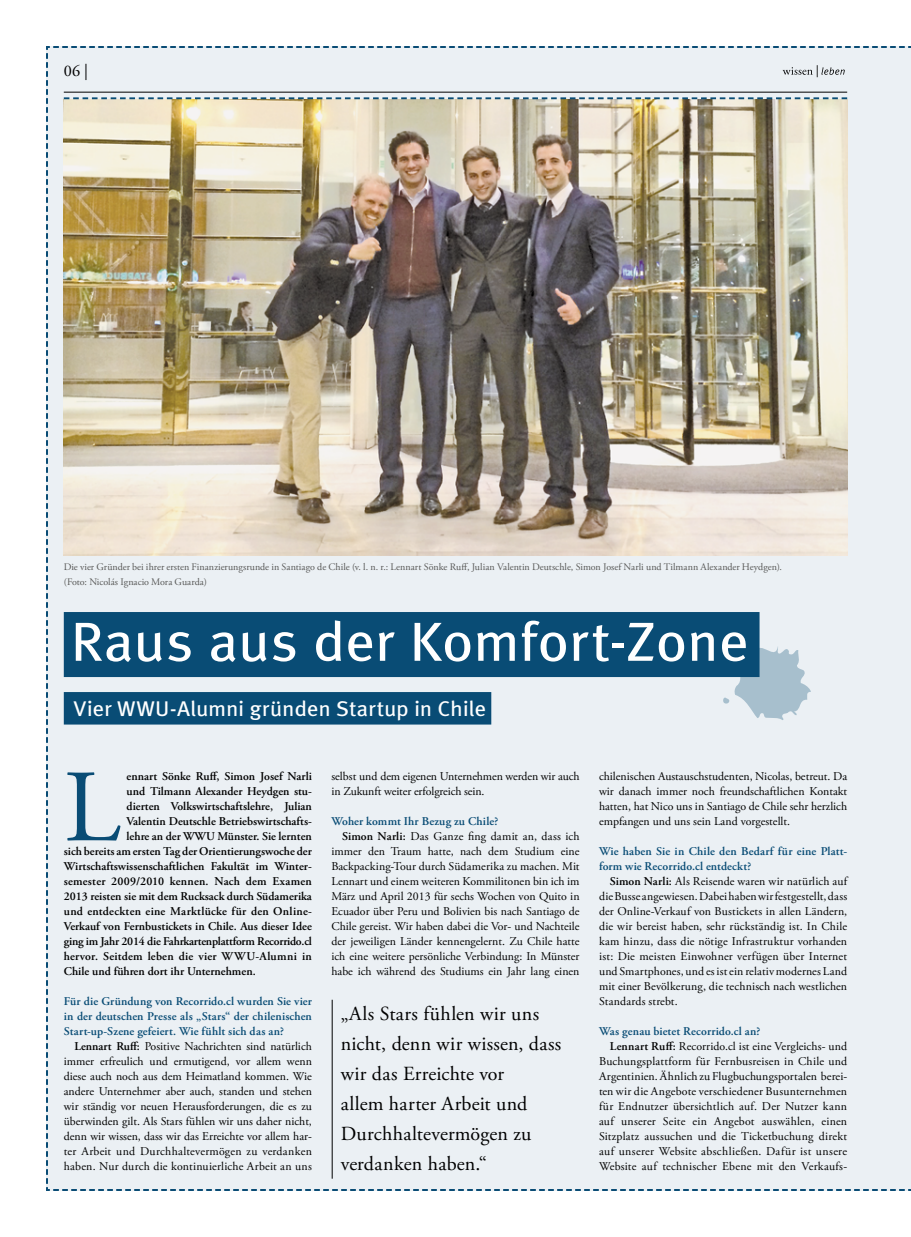
<style>
.page{position:relative;width:911px;height:1237px;background:#fff}
.page>*{position:absolute;margin:0;border:0;box-sizing:border-box;transform-origin:0 0}
.t1{font:102.38px "Adobe Garamond Pro";color:#094c75}
.t2{font:55px "Meta OT";letter-spacing:-.01em;color:#fff;scale:1.06 1}
.t3{font:21.25px "Meta OT";letter-spacing:-.01em;color:#fff;scale:1.06 1}
.t4{font:20px/30px "Adobe Garamond Pro";letter-spacing:.015em;color:#000}
.t5{font:16.25px "Adobe Garamond Pro";color:#000}
.t6{font:11.88px/15px "Adobe Garamond Pro";color:#000;text-align:justify}
.t7{font:600 11.88px "Adobe Garamond Pro";color:#000}
.t8{font:600 11.88px/15px "Adobe Garamond Pro";letter-spacing:.01em;color:#094c75;text-align:justify}
.t9{font:11.88px "Adobe Garamond Pro";letter-spacing:.02em;color:#000}
.t10{font:600 11.88px "Adobe Garamond Pro";letter-spacing:.02em;color:#000}
.t11{font:600 11.88px "Adobe Garamond Pro";letter-spacing:-.02em;color:#000}
.t12{font:11.88px "Adobe Garamond Pro";letter-spacing:.03em;color:#000}
.t13{font:10px/15px "Adobe Garamond Pro";color:#575756}
.s1{font-weight:600}
</style>
<div class="page">
<img style="left:46px;top:46px;width:860px;height:1145px">
<h3 class="t5" style="left:64px;top:61px;width:26px">06 |</h3>
<p class="t13" style="left:64px;top:560px;width:720px">Die vier Gründer bei ihrer ersten Finanzierungsrunde in Santiago de Chile (v. l. n. r.: Lennart Sönke Ruff, Julian Valentin Deutschle, Simon Josef Narli und Tilmann Alexander Heydgen). (Foto: Nicolás Ignacio Mora Guarda)</p>
<h2 class="t2" style="left:70px;top:607px;width:641px">Raus aus der Komfort-Zone</h2>
<h3 class="t3" style="left:73px;top:695px;width:391px">Vier WWU-Alumni gründen Startup in Chile</h3>
<h1 class="t1" style="left:64px;top:746px;width:58px">L</h1>
<p class="t7" style="left:127px;top:769px;width:187px">ennart Sönke Ruff, Simon Josef Narli</p>
<p class="t7" style="left:127px;top:784px;width:187px">und Tilmann Alexander Heydgen stu-</p>
<p class="t7" style="left:127px;top:799px;width:187px">dierten Volkswirtschaftslehre, Julian</p>
<p class="t7" style="left:127px;top:814px;width:187px">Valentin Deutschle Betriebswirtschafts-</p>
<p class="t7" style="left:127px;top:829px;width:187px">lehre an der WWU Münster. Sie lernten</p>
<p class="t7" style="left:64px;top:844px;width:250px">sich bereits am ersten Tag der Orientierungswoche der</p>
<p class="t7" style="left:64px;top:859px;width:250px">Wirtschaftswissenschaftlichen Fakultät im Winter-</p>
<p class="t10" style="left:64px;top:874px;width:250px">semester 2009/2010 kennen. Nach dem Examen</p>
<p class="t7" style="left:64px;top:889px;width:250px">2013 reisten sie mit dem Rucksack durch Südamerika</p>
<p class="t10" style="left:64px;top:904px;width:250px">und entdeckten eine Marktlücke für den Online-</p>
<p class="t7" style="left:64px;top:919px;width:250px">Verkauf von Fernbustickets in Chile. Aus dieser Idee</p>
<p class="t11" style="left:64px;top:934px;width:250px">ging im Jahr 2014 die Fahrkartenplattform Recorrido.cl</p>
<p class="t7" style="left:64px;top:949px;width:250px">hervor. Seitdem leben die vier WWU-Alumni in</p>
<p class="t7" style="left:64px;top:964px;width:193px">Chile und führen dort ihr Unternehmen.</p>
<p class="t8" style="left:64px;top:994px;width:250px">Für die Gründung von Recorrido.cl wurden Sie vier in der deutschen Presse als „Stars“ der chilenischen Start-up-Szene gefeiert. Wie fühlt sich das an?</p>
<p class="t6" style="left:64px;top:1039px;width:250px;text-indent:11px"><span class="s1">Lennart Ruff:</span> Positive Nachrichten sind natürlich immer erfreulich und ermutigend, vor allem wenn diese auch noch aus dem Heimatland kommen. Wie andere Unternehmer aber auch, standen und stehen wir ständig vor neuen Herausforderungen, die es zu überwinden gilt. Als Stars fühlen wir uns daher nicht, denn wir wissen, dass wir das Erreichte vor allem har&shy;ter Arbeit und Durchhaltevermögen zu verdanken haben. Nur durch die kontinuierliche Arbeit an uns</p>
<p class="t6" style="left:331px;top:769px;width:250px">selbst und dem eigenen Unternehmen werden wir auch in Zukunft weiter erfolgreich sein.</p>
<p class="t8" style="left:331px;top:814px;width:168px">Woher kommt Ihr Bezug zu Chile?</p>
<p class="t9" style="left:342px;top:829px;width:239px"><span class="s1">Simon Narli:</span> Das Ganze fing damit an, dass ich</p>
<p class="t6" style="left:331px;top:844px;width:250px">immer den Traum hatte, nach dem Studium eine</p>
<p class="t6" style="left:331px;top:859px;width:250px">Backpacking-Tour durch Südamerika zu machen. Mit</p>
<p class="t6" style="left:331px;top:874px;width:250px">Lennart und einem weiteren Kommilitonen bin ich im</p>
<p class="t6" style="left:331px;top:889px;width:250px">März und April 2013 für sechs Wochen von Quito in</p>
<p class="t6" style="left:331px;top:904px;width:250px">Ecuador über Peru und Bolivien bis nach Santiago de</p>
<p class="t6" style="left:331px;top:919px;width:250px">Chile gereist. Wir haben dabei die Vor- und Nachteile</p>
<p class="t6" style="left:331px;top:934px;width:250px">der jeweiligen Länder kennengelernt. Zu Chile hatte</p>
<p class="t6" style="left:331px;top:949px;width:250px">ich eine weitere persönliche Verbindung: In Münster</p>
<p class="t6" style="left:331px;top:964px;width:250px">habe ich während des Studiums ein Jahr lang einen</p>
<h3 class="t4" style="left:341px;top:999px;width:222px">„Als Stars fühlen wir uns nicht, denn wir wissen, dass wir das Erreichte vor<br>allem harter Arbeit und<br>Durchhaltevermögen zu verdanken haben.“</h3>
<p class="t6" style="left:599px;top:769px;width:250px">chilenischen Austauschstudenten, Nicolas, betreut. Da wir danach immer noch freundschaftlichen Kontakt hatten, hat Nico uns in Santiago de Chile sehr herzlich empfangen und uns sein Land vorgestellt.</p>
<p class="t8" style="left:599px;top:844px;width:250px">Wie haben Sie in Chile den Bedarf für eine Platt&shy;form wie Recorrido.cl entdeckt?</p>
<p class="t6" style="left:599px;top:874px;width:250px;text-indent:11px"><span class="s1">Simon Narli:</span> Als Reisende waren wir natürlich auf die Busse angewiesen. Dabei haben wir festgestellt, dass der Online-Verkauf von Bustickets in allen Ländern, die wir bereist haben, sehr rückständig ist. In Chile kam hinzu, dass die nötige Infrastruktur vorhanden ist: Die meisten Einwohner verfügen über Internet und Smartphones, und es ist ein relativ modernes Land mit einer Bevölkerung, die technisch nach westlichen Standards strebt.</p>
<p class="t8" style="left:599px;top:1024px;width:163px">Was genau bietet Recorrido.cl an?</p>
<p class="t6" style="left:609px;top:1039px;width:239px"><span class="s1">Lennart Ruff:</span> Recorrido.cl ist eine Vergleichs- und</p>
<p class="t9" style="left:599px;top:1054px;width:250px">Buchungsplattform für Fernbusreisen in Chile und</p>
<p class="t6" style="left:599px;top:1069px;width:250px">Argentinien. Ähnlich zu Flugbuchungsportalen berei-</p>
<p class="t6" style="left:599px;top:1084px;width:250px">ten wir die Angebote verschiedener Busunternehmen</p>
<p class="t9" style="left:599px;top:1099px;width:250px">für Endnutzer übersichtlich auf. Der Nutzer kann</p>
<p class="t6" style="left:599px;top:1114px;width:250px">auf unserer Seite ein Angebot auswählen, einen</p>
<p class="t6" style="left:599px;top:1129px;width:250px">Sitzplatz aussuchen und die Ticketbuchung direkt</p>
<p class="t12" style="left:599px;top:1144px;width:250px">auf unserer Website abschließen. Dafür ist unsere</p>
<p class="t6" style="left:599px;top:1159px;width:250px">Website auf technischer Ebene mit den Verkaufs-</p>
</div>
